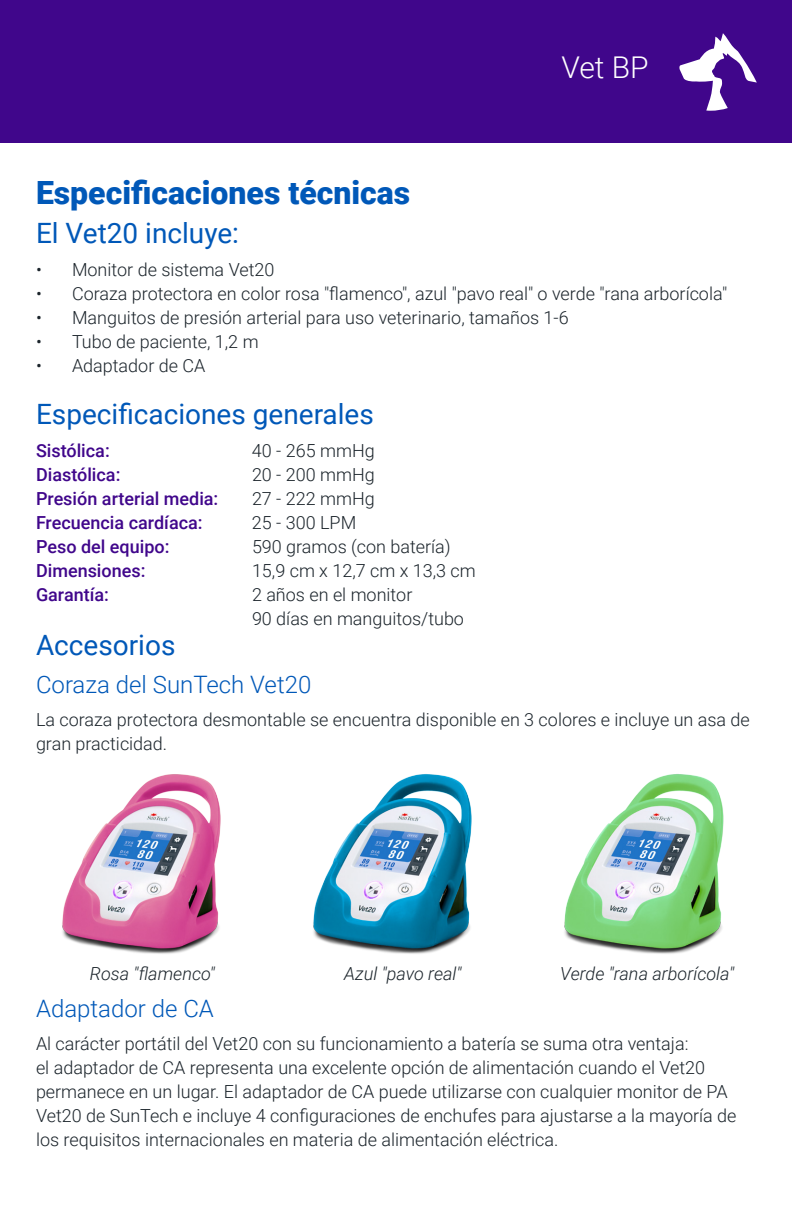
<style>
.page{position:relative;width:792px;height:1224px;background:#fff}
.page>*{position:absolute;margin:0;border:0;box-sizing:border-box;transform-origin:0 0}
.t1{font:900 32px "Roboto";color:#0058b8}
.t2{font:300 30px "Roboto";color:#fff}
.t3{font:28px "Roboto";color:#0058b8}
.t4{font:300 24px "Roboto";color:#0058b8}
.t5{font:300 18px/24px "Roboto";color:#1b242b}
.t6{font:500 18px "Roboto";color:#40068b}
.t7{font:italic 300 18px "Roboto";color:#1b242b}
</style>
<div class="page">
<div style="left:0;top:0;width:792px;height:142px;background:#40068b"></div>
<svg style="left:679px;top:33px;width:78px;height:78px"></svg>
<img style="left:62px;top:774px;width:159px;height:180px">
<img style="left:313px;top:774px;width:159px;height:180px">
<img style="left:564px;top:774px;width:160px;height:180px">
<p class="t2" style="left:562px;top:46px;width:89px">Vet BP</p>
<p class="t1" style="left:36px;top:170px;width:376px">Especificaciones técnicas</p>
<p class="t3" style="left:36px;top:213px;width:205px">El Vet20 incluye:</p>
<p class="t5" style="left:36px;top:257px;width:240px">• Monitor de sistema Vet20</p>
<p class="t5" style="left:36px;top:281px;width:693px">• Coraza protectora en color rosa "flamenco", azul "pavo real" o verde "rana arborícola"</p>
<p class="t5" style="left:36px;top:305px;width:534px">• Manguitos de presión arterial para uso veterinario, tamaños 1-6</p>
<p class="t5" style="left:36px;top:329px;width:224px">• Tubo de paciente, 1,2 m</p>
<p class="t5" style="left:36px;top:353px;width:171px">• Adaptador de CA</p>
<p class="t3" style="left:36px;top:394px;width:339px">Especificaciones generales</p>
<p class="t6" style="left:36px;top:438px;width:75px">Sistólica:</p>
<p class="t5" style="left:252px;top:438px;width:124px">40 - 265 mmHg</p>
<p class="t6" style="left:36px;top:462px;width:86px">Diastólica:</p>
<p class="t5" style="left:252px;top:462px;width:124px">20 - 200 mmHg</p>
<p class="t6" style="left:36px;top:486px;width:184px">Presión arterial media:</p>
<p class="t5" style="left:252px;top:486px;width:124px">27 - 222 mmHg</p>
<p class="t6" style="left:36px;top:510px;width:168px">Frecuencia cardíaca:</p>
<p class="t5" style="left:252px;top:510px;width:106px">25 - 300 LPM</p>
<p class="t6" style="left:36px;top:534px;width:135px">Peso del equipo:</p>
<p class="t5" style="left:252px;top:534px;width:200px">590 gramos (con batería)</p>
<p class="t6" style="left:36px;top:558px;width:111px">Dimensiones:</p>
<p class="t5" style="left:252px;top:558px;width:225px">15,9 cm x 12,7 cm x 13,3 cm</p>
<p class="t6" style="left:36px;top:582px;width:75px">Garantía:</p>
<p class="t5" style="left:252px;top:582px;width:162px">2 años en el monitor</p>
<p class="t5" style="left:252px;top:606px;width:214px">90 días en manguitos/tubo</p>
<p class="t3" style="left:36px;top:625px;width:141px">Accesorios</p>
<p class="t4" style="left:36px;top:668px;width:277px">Coraza del SunTech Vet20</p>
<p class="t5" style="left:36px;top:707px;width:715px">La coraza protectora desmontable se encuentra disponible en 3 colores e incluye un asa de gran practicidad.</p>
<p class="t7" style="left:90px;top:961px;width:127px">Rosa "flamenco"</p>
<p class="t7" style="left:344px;top:961px;width:119px">Azul "pavo real"</p>
<p class="t7" style="left:560px;top:961px;width:176px">Verde "rana arborícola"</p>
<p class="t4" style="left:36px;top:992px;width:179px">Adaptador de CA</p>
<p class="t5" style="left:36px;top:1031px;width:702px">Al carácter portátil del Vet20 con su funcionamiento a batería se suma otra ventaja:<br>el adaptador de CA representa una excelente opción de alimentación cuando el Vet20 permanece en un lugar. El adaptador de CA puede utilizarse con cualquier monitor de PA Vet20 de SunTech e incluye 4 configuraciones de enchufes para ajustarse a la mayoría de los requisitos internacionales en materia de alimentación eléctrica.</p>
</div>
